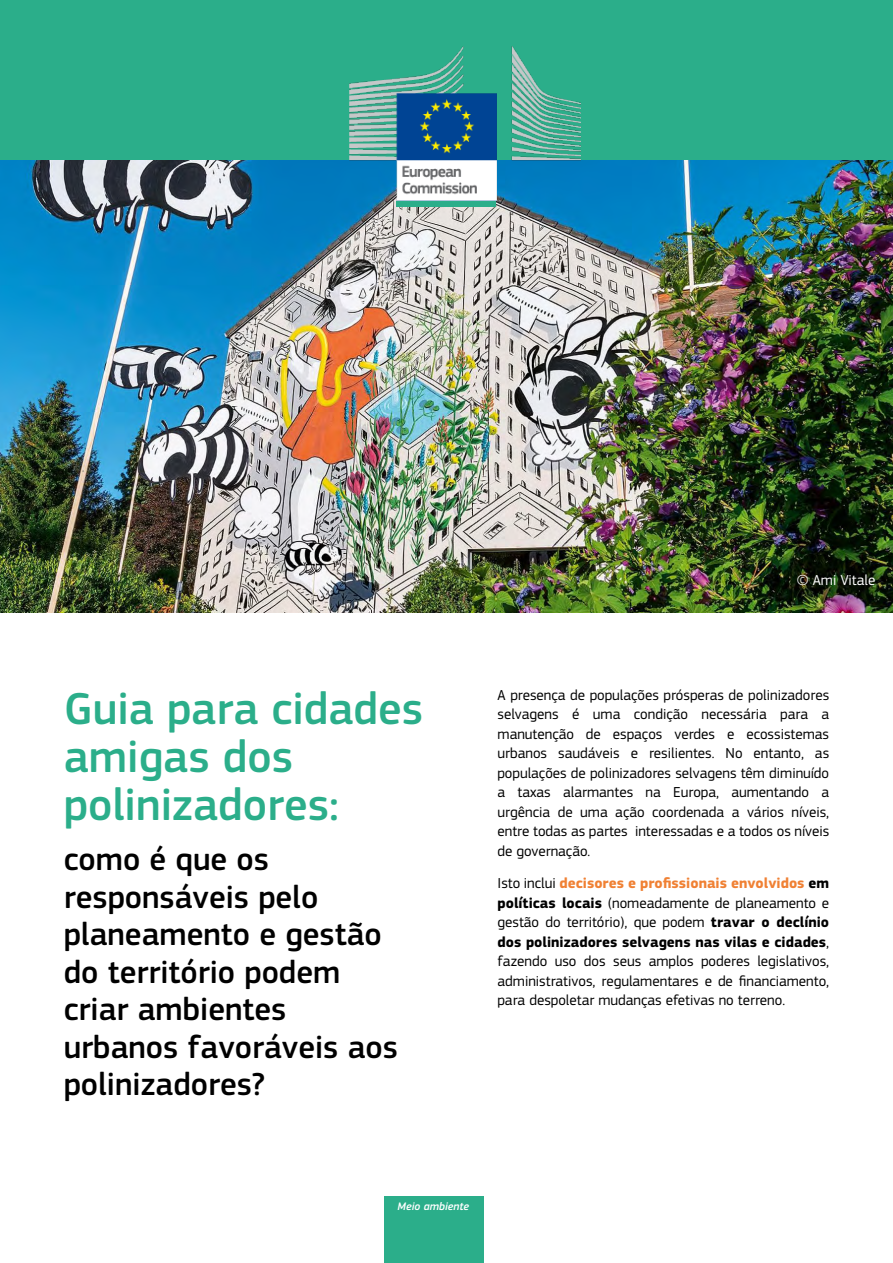
<style>
.page{position:relative;width:893px;height:1263px;background:#fff}
.page>*{position:absolute;margin:0;border:0;box-sizing:border-box;transform-origin:0 0}
.t1{font:500 46.5px/48px "EC Square Sans Pro";color:#2bae8a}
.t2{font:500 33px/37.5px "EC Square Sans Pro";color:#000}
.t3{font:15px/19.5px "EC Square Sans Pro";color:#000;text-align:justify}
.t4{font:15px "EC Square Sans Pro";color:#fff}
.t5{font:italic 500 11.4px "EC Square Sans Pro";color:#fff}
.s1{font-weight:700;color:#f08134}
.s2{font-weight:700}
</style>
<div class="page">
<div style="left:0;top:0;width:893px;height:160px;background:#2bae8a"></div>
<img style="left:0;top:160px;width:893px;height:453px">
<img style="left:350px;top:46px;width:230px;height:155px">
<div style="left:397px;top:201px;width:99px;height:6px;background:#2bae8a"></div>
<div style="left:384px;top:1196px;width:99px;height:67px;background:#2bae8a"></div>
<p class="t4" style="left:797px;top:572px;width:80px">© Ami Vitale</p>
<h1 class="t1" style="left:64px;top:685px;width:361px">Guia para cidades amigas dos polinizadores:</h1>
<p class="t3" style="left:497px;top:685px;width:333px">A presença de populações prósperas de polinizadores selvagens é uma condição necessária para a manutenção de espaços verdes e ecossistemas urbanos saudáveis e resilientes. No entanto, as populações de polinizadores selvagens têm diminuído a taxas alarmantes na Europa, aumentando a urgência de uma ação coordenada a vários níveis, entre todas as partes interessadas e a todos os níveis de governação.</p>
<p class="t3" style="left:497px;top:874px;width:333px">Isto inclui <span class="s1">decisores e profissionais envolvidos</span> <span class="s2">em políticas locais</span> (nomeadamente de planeamento e gestão do território), que podem <span class="s2">travar o declínio dos polinizadores selvagens nas vilas e cidades</span>, fazendo uso dos seus amplos poderes legislativos, administrativos, regulamentares e de financiamento, para despoletar mudanças efetivas no terreno.</p>
<h2 class="t2" style="left:64px;top:841px;width:336px">como é que os responsáveis pelo planeamento e gestão do território podem criar ambientes urbanos favoráveis aos polinizadores?</h2>
<p class="t5" style="left:398px;top:1199px;width:73px">Meio ambiente</p>
</div>
